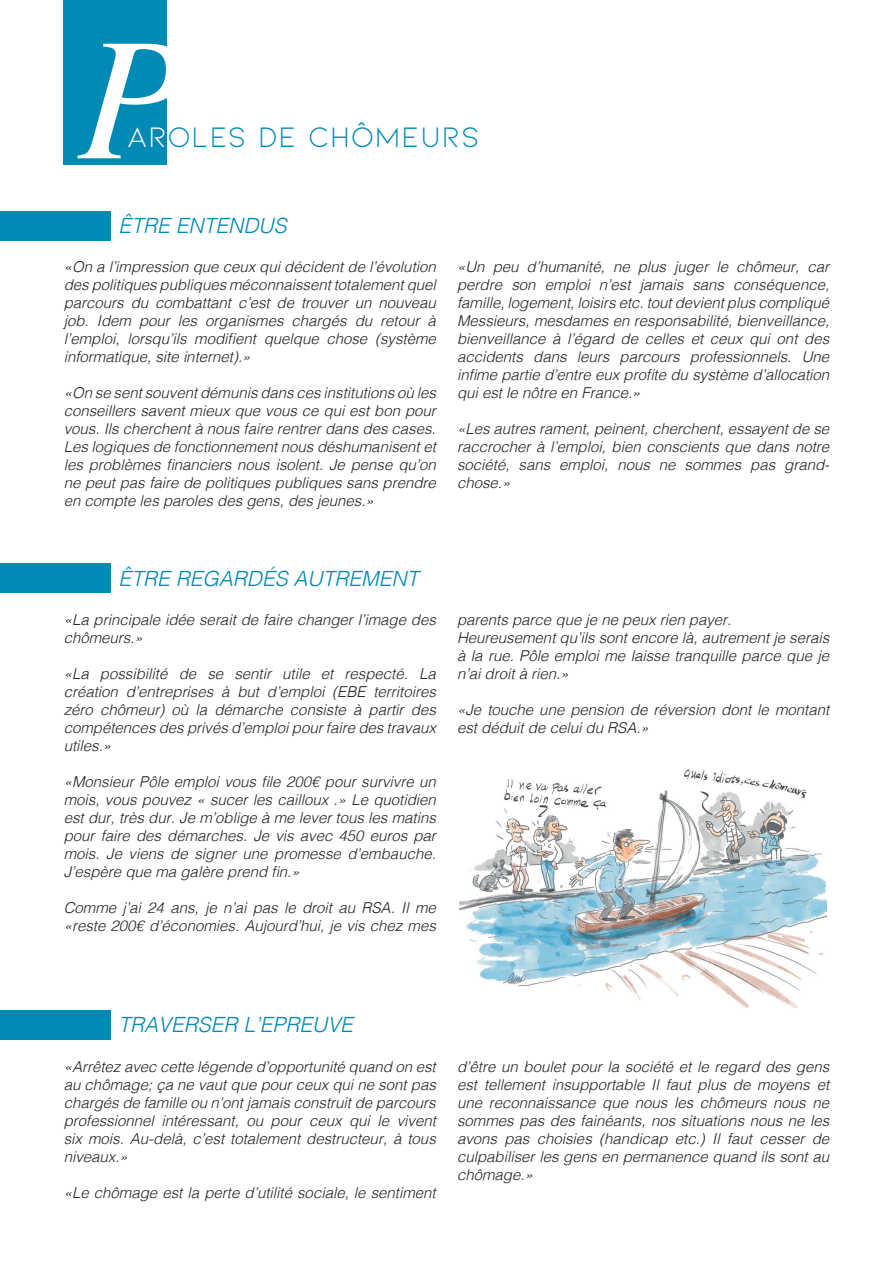
<style>
.page{position:relative;width:893px;height:1263px;background:#fff}
.page>*{position:absolute;margin:0;border:0;box-sizing:border-box;transform-origin:0 0}
.LETTRINE{font:italic 175.65px "Times";color:#fff}
.TITRE_PARTIE{font:30px "Kiona";letter-spacing:.03em;color:#008ab4}
.SOUS_TITRE_BLEU__pro{font:italic 300 21px "Helvetica";color:#008ab4}
.TEXTE{font:italic 300 15px/18px "Helvetica";color:#231f20;text-align:justify}
.s1{color:#fff}
</style>
<div class="page">
<img style="left:459px;top:769px;width:368px;height:239px">
<div style="left:64px;top:0;width:103px;height:164px;background:#008ab4"></div>
<div style="left:0;top:211px;width:111px;height:29px;background:#008ab4"></div>
<div style="left:0;top:564px;width:111px;height:29px;background:#008ab4"></div>
<div style="left:0;top:1010px;width:111px;height:29px;background:#008ab4"></div>
<p class="LETTRINE" style="left:78px;top:-53px;width:109px">P</p>
<p class="TITRE_PARTIE" style="left:127px;top:120px;width:354px"><span class="s1">AR</span>OLES DE CHÔMEURS</p>
<p class="SOUS_TITRE_BLEU__pro" style="left:119px;top:208px;width:170px">ÊTRE ENTENDUS</p>
<p class="TEXTE" style="left:64px;top:257px;width:374px">«On a l’impression que ceux qui décident de l’évolution des politiques publiques méconnaissent totalement quel parcours du combattant c’est de trouver un nouveau job. Idem pour les organismes chargés du retour à l’emploi, lorsqu’ils modifient quelque chose (système informatique, site internet).»</p>
<p class="TEXTE" style="left:64px;top:383px;width:374px">«On se sent souvent démunis dans ces institutions où les conseillers savent mieux que vous ce qui est bon pour vous. Ils cherchent à nous faire rentrer dans des cases.<br>Les logiques de fonctionnement nous déshumanisent et les problèmes financiers nous isolent. Je pense qu’on ne peut pas faire de politiques publiques sans prendre en compte les paroles des gens, des jeunes.»</p>
<p class="TEXTE" style="left:457px;top:257px;width:374px">«Un peu d’humanité, ne plus juger le chômeur, car perdre son emploi n’est jamais sans conséquence, famille, logement, loisirs etc. tout devient plus compliqué</p>
<p class="TEXTE" style="left:457px;top:311px;width:374px">Messieurs, mesdames en responsabilité, bienveillance, bienveillance à l’égard de celles et ceux qui ont des accidents dans leurs parcours professionnels. Une infime partie d’entre eux profite du système d’allocation qui est le nôtre en France.»</p>
<p class="TEXTE" style="left:457px;top:419px;width:374px">«Les autres rament, peinent, cherchent, essayent de se raccrocher à l’emploi, bien conscients que dans notre société, sans emploi, nous ne sommes pas grand&shy;chose.»</p>
<p class="SOUS_TITRE_BLEU__pro" style="left:119px;top:560px;width:301px">ÊTRE REGARDÉS AUTREMENT</p>
<p class="TEXTE" style="left:64px;top:610px;width:374px">«La principale idée serait de faire changer l’image des chômeurs.»</p>
<p class="TEXTE" style="left:64px;top:664px;width:374px">«La possibilité de se sentir utile et respecté. La création d’entreprises à but d’emploi (EBE territoires zéro chômeur) où la démarche consiste à partir des compétences des privés d’emploi pour faire des travaux utiles.»</p>
<p class="TEXTE" style="left:64px;top:772px;width:374px">«Monsieur Pôle emploi vous file 200€ pour survivre un mois, vous pouvez « sucer les cailloux .» Le quotidien est dur, très dur. Je m’oblige à me lever tous les matins pour faire des démarches. Je vis avec 450 euros par mois. Je viens de signer une promesse d’embauche.<br>J’espère que ma galère prend fin.»</p>
<p class="TEXTE" style="left:64px;top:898px;width:374px">Comme j’ai 24 ans, je n’ai pas le droit au RSA. Il me «reste 200€ d’économies. Aujourd’hui, je vis chez mes</p>
<p class="TEXTE" style="left:457px;top:610px;width:276px">parents parce que je ne peux rien payer.</p>
<p class="TEXTE" style="left:457px;top:628px;width:374px">Heureusement qu’ils sont encore là, autrement je serais à la rue. Pôle emploi me laisse tranquille parce que je n’ai droit à rien.»</p>
<p class="TEXTE" style="left:457px;top:700px;width:374px">«Je touche une pension de réversion dont le montant est déduit de celui du RSA.»</p>
<p class="SOUS_TITRE_BLEU__pro" style="left:119px;top:1007px;width:236px">TRAVERSER L’EPREUVE</p>
<p class="TEXTE" style="left:64px;top:1056px;width:374px">«Arrêtez avec cette légende d’opportunité quand on est au chômage; ça ne vaut que pour ceux qui ne sont pas chargés de famille ou n’ont jamais construit de parcours professionnel intéressant, ou pour ceux qui le vivent six mois. Au-delà, c’est totalement destructeur, à tous niveaux.»</p>
<p class="TEXTE" style="left:64px;top:1182px;width:373px">«Le chômage est la perte d’utilité sociale, le sentiment</p>
<p class="TEXTE" style="left:457px;top:1056px;width:374px">d’être un boulet pour la société et le regard des gens est tellement insupportable Il faut plus de moyens et une reconnaissance que nous les chômeurs nous ne sommes pas des fainéants, nos situations nous ne les avons pas choisies (handicap etc.) Il faut cesser de culpabiliser les gens en permanence quand ils sont au chômage.»</p>
</div>
